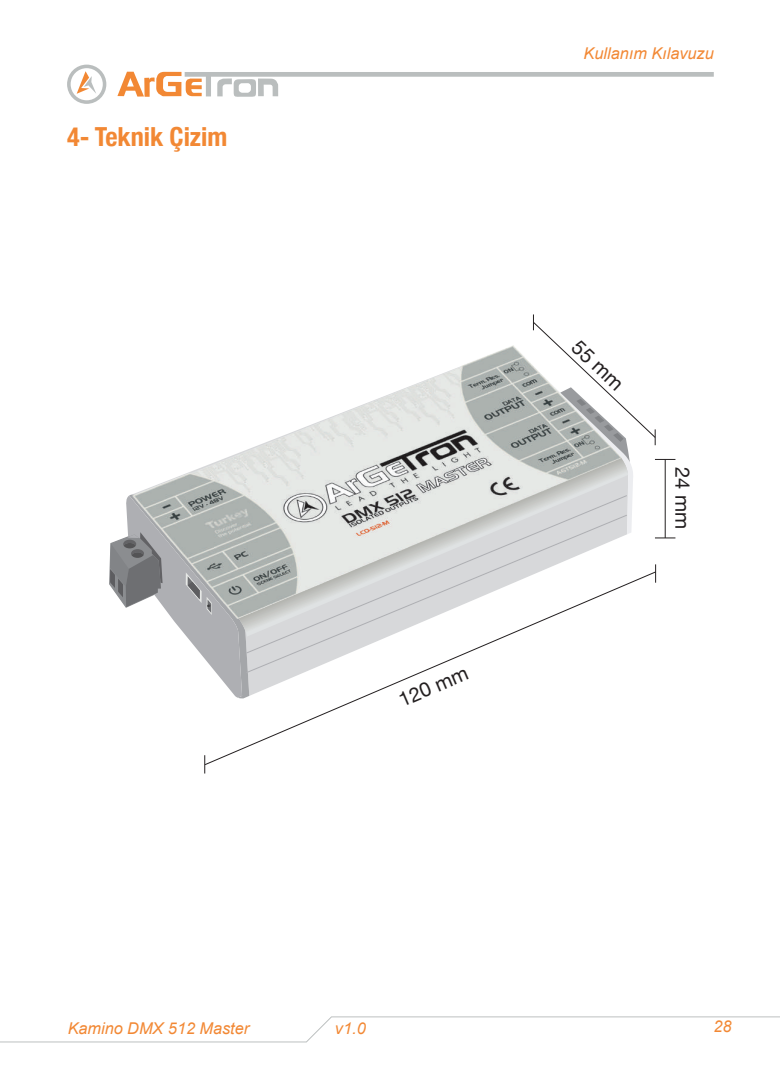
<style>
.page{position:relative;width:780px;height:1088px;background:#fff}
.page>*{position:absolute;margin:0;border:0;box-sizing:border-box;transform-origin:0 0}
.t1{font:700 condensed 26.25px "Helvetica Neue";color:#f28834}
.t2{font:20.12px "Helvetica Neue";color:#231f20}
.t3{font:italic 16.25px "Arial";color:#f28834}
</style>
<div class="page">
<svg style="left:117px;top:72px;width:596px;height:25px"></svg>
<svg style="left:67px;top:65px;width:39px;height:39px"></svg>
<svg style="left:0;top:1016px;width:780px;height:26px"></svg>
<svg style="left:204px;top:571px;width:452px;height:194px"></svg>
<svg style="left:533px;top:314px;width:142px;height:225px"></svg>
<hr style="left:665px;top:459px;width:1px;height:79px;background:#231f20">
<svg style="left:109px;top:494px;width:140px;height:205px"></svg>
<img style="left:133px;top:345px;width:488px;height:273px">
<h1 class="t1" style="left:67px;top:115px;width:162px">4- Teknik Çizim</h1>
<p class="t3" style="left:583px;top:43px;width:132px">Kullanım Kılavuzu</p>
<p class="t2" style="left:394px;top:687px;width:75px;rotate:-23deg">120 mm</p>
<p class="t2" style="left:585px;top:333px;width:64px;rotate:43deg">55 mm</p>
<p class="t2" style="left:697px;top:467px;width:64px;rotate:90deg">24 mm</p>
<p class="t3" style="left:68px;top:1018px;width:183px">Kamino DMX 512 Master</p>
<p class="t3" style="left:335px;top:1017px;width:32px">v1.0</p>
<p class="t3" style="left:713px;top:1016px;width:20px">28</p>
</div>
